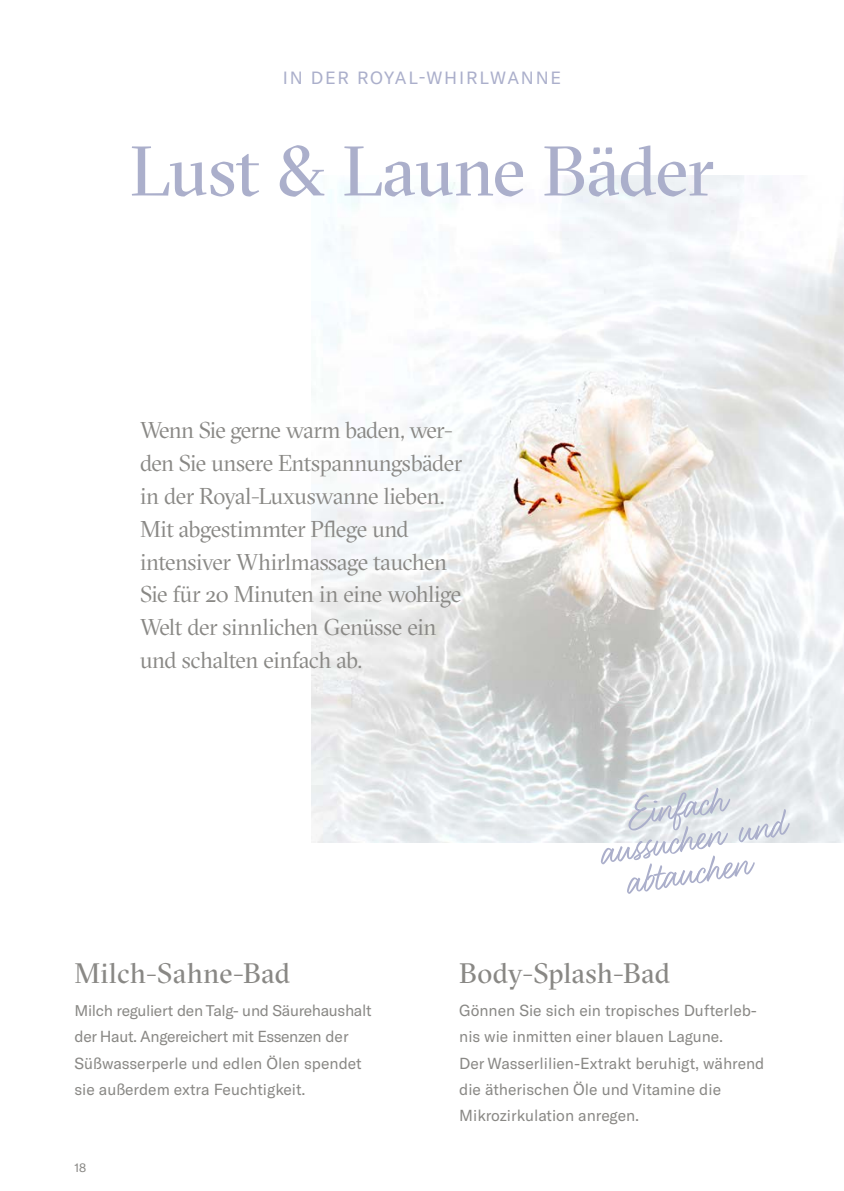
<style>
.page{position:relative;width:844px;height:1191px;background:#fff}
.page>*{position:absolute;margin:0;border:0;box-sizing:border-box;transform-origin:0 0}
.t1{font:70px "GT Sectra Fine";letter-spacing:-.01em;color:#abafcb}
.t2{font:43.75px/33.2px "Felt That";color:#abafcb;text-align:center}
.t3{font:28px "GT Sectra Fine";letter-spacing:.01em;color:#898885}
.t4{font:22.75px/32.7px "GT Sectra Fine";letter-spacing:-.02em;color:#898885}
.t5{font:17.5px "GT America";letter-spacing:.1em;color:#abafcb}
.t6{font:15.75px/26.2px "GT America";color:#898885}
.t7{font:15.22px "GT America";letter-spacing:-.02em;color:#898885}
.t8{font:12.25px "GT America";color:#898885}
.s1{font-size:15.75px}
</style>
<div class="page">
<img style="left:311px;top:176px;width:532px;height:666px">
<p class="t5" style="left:283px;top:67px;width:280px">IN DER ROYAL-WHIRLWANNE</p>
<h1 class="t1" style="left:130px;top:127px;width:585px">Lust &amp; Laune Bäder</h1>
<p class="t4" style="left:140px;top:414px;width:323px">Wenn Sie gerne warm baden, wer&shy;den Sie unsere Entspannungsbäder in der Royal-Luxuswanne lieben.<br>Mit abgestimmter Pflege und intensiver Whirlmassage tauchen<br>Sie für 20 Minuten in eine wohlige<br>Welt der sinnlichen Genüsse ein und schalten einfach ab.</p>
<h2 class="t2" style="left:590px;top:803px;width:188px;rotate:-9deg">Einfach aussuchen und abtauchen</h2>
<h3 class="t3" style="left:74px;top:956px;width:217px">Milch-Sahne-Bad</h3>
<p class="t7" style="left:74px;top:1001px;width:298px">Milch reguliert den Talg- und Säure<span class="s1">haushalt</span></p>
<p class="t6" style="left:74px;top:1023px;width:288px">der Haut. Angereichert mit Essenzen der<br>Süßwasserperle und edlen Ölen spendet sie außerdem extra Feuchtigkeit.</p>
<p class="t8" style="left:74px;top:1160px;width:13px">18</p>
<h3 class="t3" style="left:459px;top:956px;width:212px">Body-Splash-Bad</h3>
<p class="t6" style="left:459px;top:997px;width:306px">Gönnen Sie sich ein tropisches Dufterleb&shy;nis wie inmitten einer blauen Lagune.<br>Der Wasserlilien-Extrakt beruhigt, während die ätherischen Öle und Vitamine die Mikrozirkulation anregen.</p>
</div>
